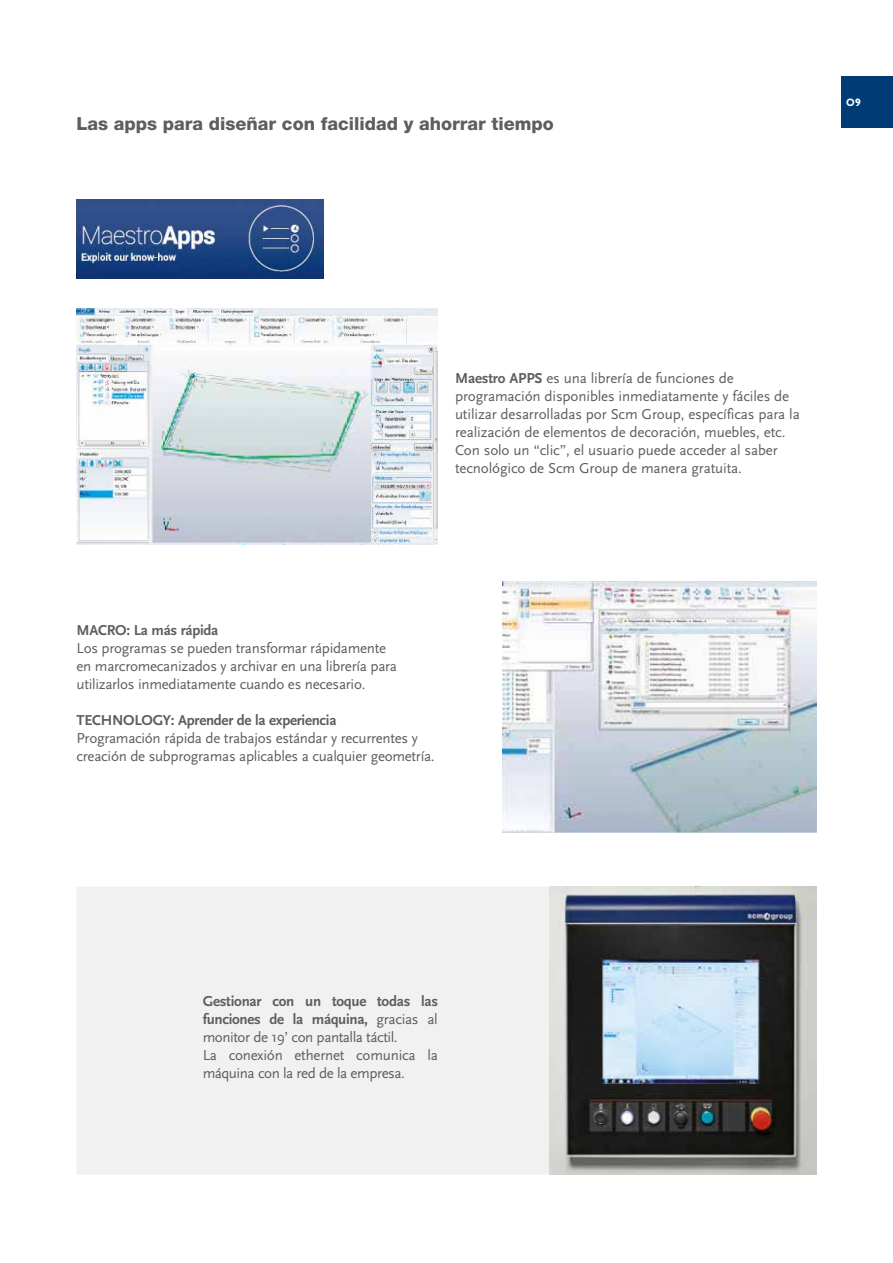
<style>
.page{position:relative;width:893px;height:1263px;background:#fff}
.page>*{position:absolute;margin:0;border:0;box-sizing:border-box;transform-origin:0 0}
.t1{font:800 18px "Helvetica Neue LT Std";color:#5f5e5e}
.t2{font:15px/18px "Scala Sans";letter-spacing:-.02em;color:#5f5e5e}
.t3{font:700 15px "Scala Sans";letter-spacing:-.02em;color:#5f5e5e}
.t4{font:800 10.5px "P22 Underground";color:#fff}
.s1{font-weight:700}
</style>
<div class="page">
<div style="left:77px;top:887px;width:473px;height:288px;background:#f1f1f1"></div>
<div style="left:842px;top:77px;width:50px;height:51px;background:#003b75"></div>
<img style="left:502px;top:581px;width:314px;height:252px">
<img style="left:77px;top:309px;width:361px;height:236px">
<img style="left:77px;top:200px;width:246px;height:79px">
<img style="left:550px;top:886px;width:266px;height:289px">
<p class="t1" style="left:77px;top:113px;width:479px">Las apps para diseñar con facilidad y ahorrar tiempo</p>
<p class="t4" style="left:846px;top:96px;width:16px">O9</p>
<p class="t2" style="left:455px;top:369px;width:346px"><span class="s1">Maestro APPS</span> es una librería de funciones de programación disponibles inmediatamente y fáciles de utilizar desarrolladas por Scm Group, específicas para la realización de elementos de decoración, muebles, etc.<br>Con solo un “clic”, el usuario puede acceder al saber tecnológico de Scm Group de manera gratuita.</p>
<p class="t3" style="left:77px;top:622px;width:143px">MACRO: La más rápida</p>
<p class="t2" style="left:77px;top:639px;width:322px">Los programas se pueden transformar rápidamente en marcromecanizados y archivar en una librería para utilizarlos inmediatamente cuando es necesario.</p>
<p class="t3" style="left:77px;top:712px;width:261px">TECHNOLOGY: Aprender de la experiencia</p>
<p class="t2" style="left:77px;top:729px;width:360px">Programación rápida de trabajos estándar y recurrentes y creación de subprogramas aplicables a cualquier geometría.</p>
<p class="t2" style="left:203px;top:992px;width:237px"><span class="s1">Gestionar con un toque todas las funciones de la máquina,</span> gracias al monitor de 19’ con pantalla táctil.<br>La conexión ethernet comunica la máquina con la red de la empresa.</p>
</div>
